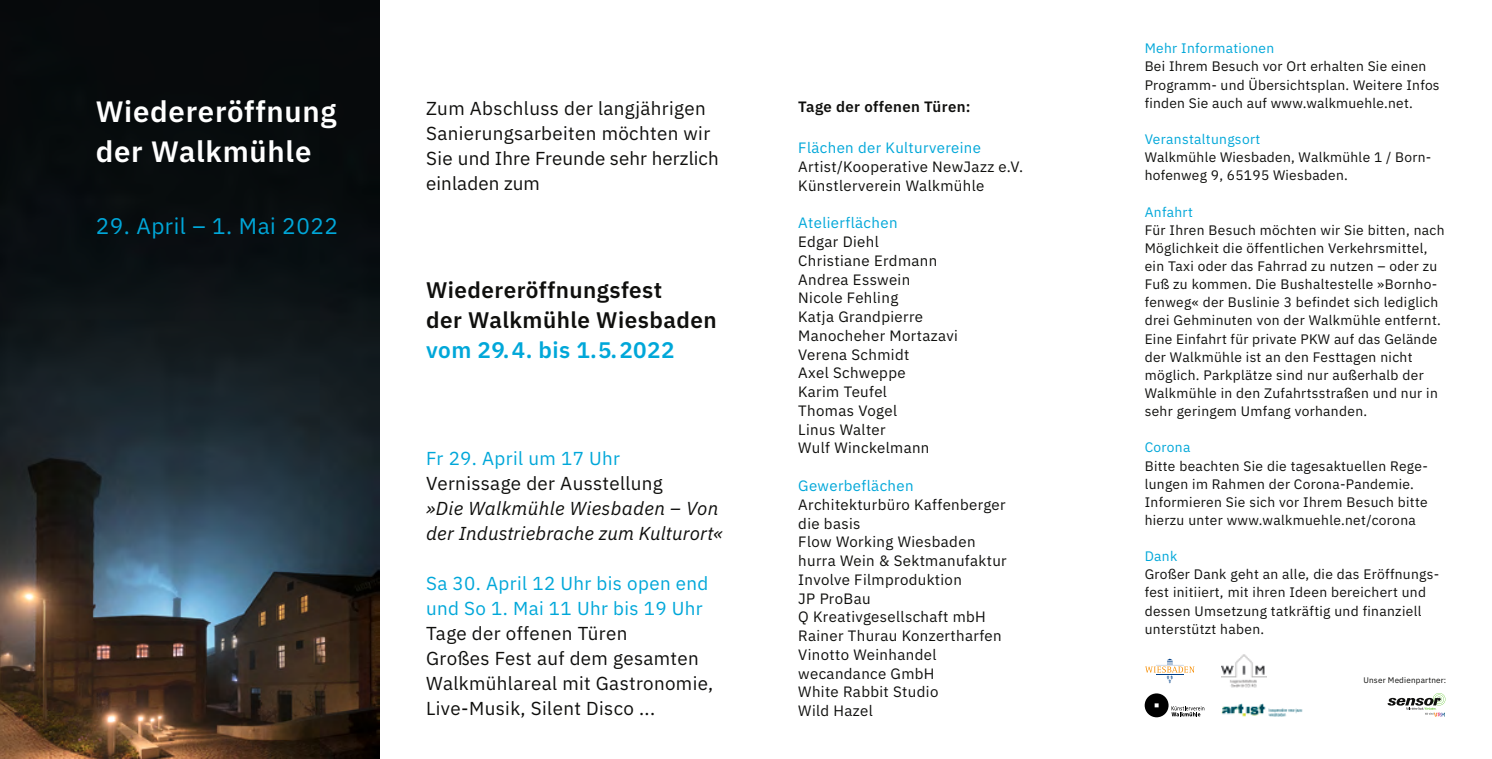
<style>
.page{position:relative;width:1492px;height:759px;background:#fff}
.page>*{position:absolute;margin:0;border:0;box-sizing:border-box;transform-origin:0 0}
.t1{font:600 29.38px/40px "IBM Plex Sans";letter-spacing:.025em;color:#fff}
.t2{font:600 22.5px/30px "IBM Plex Sans";letter-spacing:.02em;color:#0f0f0d}
.t3{font:600 22.5px "IBM Plex Sans";letter-spacing:.02em;color:#00a7d9}
.t4{font:22.5px "IBM Plex Sans";letter-spacing:.025em;color:#00a7d9}
.t5{font:18.75px/25px "IBM Plex Sans";letter-spacing:.02em;color:#0f0f0d}
.t6{font:18.75px/25px "IBM Plex Sans";letter-spacing:.02em;color:#00a7d9}
.t7{font:italic 18.75px/25px "IBM Plex Sans";letter-spacing:.01em;color:#0f0f0d}
.t8{font:15px/18.8px "IBM Plex Sans";letter-spacing:.025em;color:#0f0f0d}
.t9{font:15px "IBM Plex Sans";letter-spacing:.025em;color:#00a7d9}
.t10{font:600 15px "IBM Plex Sans";letter-spacing:.025em;color:#0f0f0d}
.t11{font:13.75px/18.1px "IBM Plex Sans";letter-spacing:.025em;color:#0f0f0d}
.t12{font:13.75px "IBM Plex Sans";letter-spacing:.025em;color:#00a7d9}
.t13{font:8.12px "IBM Plex Sans";letter-spacing:.02em;color:#0f0f0d}
</style>
<div class="page">
<img style="left:0;top:0;width:379px;height:758px">
<svg style="left:1145px;top:658px;width:50px;height:25px"></svg>
<svg style="left:1144px;top:693px;width:60px;height:24px"></svg>
<img style="left:1221px;top:703px;width:81px;height:13px">
<svg style="left:1387px;top:693px;width:58px;height:23px"></svg>
<img style="left:1222px;top:654px;width:44px;height:34px">
<h1 class="t1" style="left:96px;top:89px;width:242px">Wiedereröffnung der Walkmühle</h1>
<h2 class="t4" style="left:96px;top:209px;width:244px">29. April – 1. Mai 2022</h2>
<h3 class="t5" style="left:426px;top:94px;width:294px">Zum Abschluss der langjährigen<br>Sanierungsarbeiten möchten wir<br>Sie und Ihre Freunde sehr herzlich einladen zum</h3>
<h2 class="t2" style="left:426px;top:272px;width:292px">Wiedereröffnungsfest<br>der Walkmühle Wiesbaden</h2>
<h2 class="t3" style="left:426px;top:332px;width:250px">vom 29.4. bis 1.5.2022</h2>
<h3 class="t6" style="left:426px;top:444px;width:195px">Fr 29. April um 17 Uhr</h3>
<h3 class="t5" style="left:426px;top:469px;width:238px">Vernissage der Ausstellung</h3>
<h3 class="t7" style="left:426px;top:494px;width:298px">»Die Walkmühle Wiesbaden – Von der Industriebrache zum Kulturort«</h3>
<h3 class="t6" style="left:426px;top:569px;width:284px">Sa 30. April 12 Uhr bis open end und So 1. Mai 11 Uhr bis 19 Uhr</h3>
<h3 class="t5" style="left:426px;top:619px;width:288px">Tage der offenen Türen<br>Großes Fest auf dem gesamten<br>Walkmühlareal mit Gastronomie,<br>Live-Musik, Silent Disco ...</h3>
<p class="t10" style="left:798px;top:95px;width:174px">Tage der offenen Türen:</p>
<p class="t9" style="left:798px;top:136px;width:184px">Flächen der Kulturvereine</p>
<p class="t8" style="left:798px;top:156px;width:226px">Artist/Kooperative NewJazz e.V.<br>Künstlerverein Walkmühle</p>
<p class="t9" style="left:798px;top:211px;width:101px">Atelierflächen</p>
<p class="t8" style="left:798px;top:231px;width:161px">Edgar Diehl<br>Christiane Erdmann<br>Andrea Esswein<br>Nicole Fehling<br>Katja Grandpierre<br>Manocheher Mortazavi<br>Verena Schmidt<br>Axel Schweppe<br>Karim Teufel<br>Thomas Vogel<br>Linus Walter<br>Wulf Winckelmann</p>
<p class="t9" style="left:798px;top:474px;width:117px">Gewerbeflächen</p>
<p class="t8" style="left:798px;top:493px;width:210px">Architekturbüro Kaffenberger die basis<br>Flow Working Wiesbaden hurra Wein &amp; Sektmanufaktur<br>Involve Filmproduktion<br>JP ProBau<br>Q Kreativgesellschaft mbH<br>Rainer Thurau Konzertharfen<br>Vinotto Weinhandel wecandance GmbH<br>White Rabbit Studio<br>Wild Hazel</p>
<p class="t12" style="left:1144px;top:38px;width:131px">Mehr Informationen</p>
<p class="t11" style="left:1144px;top:56px;width:296px">Bei Ihrem Besuch vor Ort erhalten Sie einen<br>Programm- und Übersichtsplan. Weitere Infos finden Sie auch auf www.walkmuehle.net.</p>
<p class="t12" style="left:1144px;top:128px;width:117px">Veranstaltungsort</p>
<p class="t11" style="left:1144px;top:147px;width:288px">Walkmühle Wiesbaden, Walkmühle 1 / Born&shy;hofenweg 9, 65195 Wiesbaden.</p>
<p class="t12" style="left:1144px;top:201px;width:50px">Anfahrt</p>
<p class="t11" style="left:1144px;top:219px;width:301px">Für Ihren Besuch möchten wir Sie bitten, nach Möglichkeit die öffentlichen Verkehrsmittel, ein Taxi oder das Fahrrad zu nutzen – oder zu Fuß zu kommen. Die Bushaltestelle »Bornho&shy;fenweg« der Buslinie 3 befindet sich lediglich drei Gehminuten von der Walkmühle entfernt.<br>Eine Einfahrt für private PKW auf das Gelände der Walkmühle ist an den Festtagen nicht möglich. Parkplätze sind nur außerhalb der Walkmühle in den Zufahrtsstraßen und nur in sehr geringem Umfang vorhanden.</p>
<p class="t12" style="left:1144px;top:437px;width:47px">Corona</p>
<p class="t11" style="left:1144px;top:455px;width:285px">Bitte beachten Sie die tagesaktuellen Rege&shy;lungen im Rahmen der Corona-Pandemie.<br>Informieren Sie sich vor Ihrem Besuch bitte hierzu unter www.walkmuehle.net/corona</p>
<p class="t12" style="left:1144px;top:545px;width:34px">Dank</p>
<p class="t11" style="left:1144px;top:564px;width:296px">Großer Dank geht an alle, die das Eröffnungs&shy;fest initiiert, mit ihren Ideen bereichert und dessen Umsetzung tatkräftig und finanziell unterstützt haben.</p>
<p class="t13" style="left:1363px;top:674px;width:84px">Unser Medienpartner:</p>
</div>
